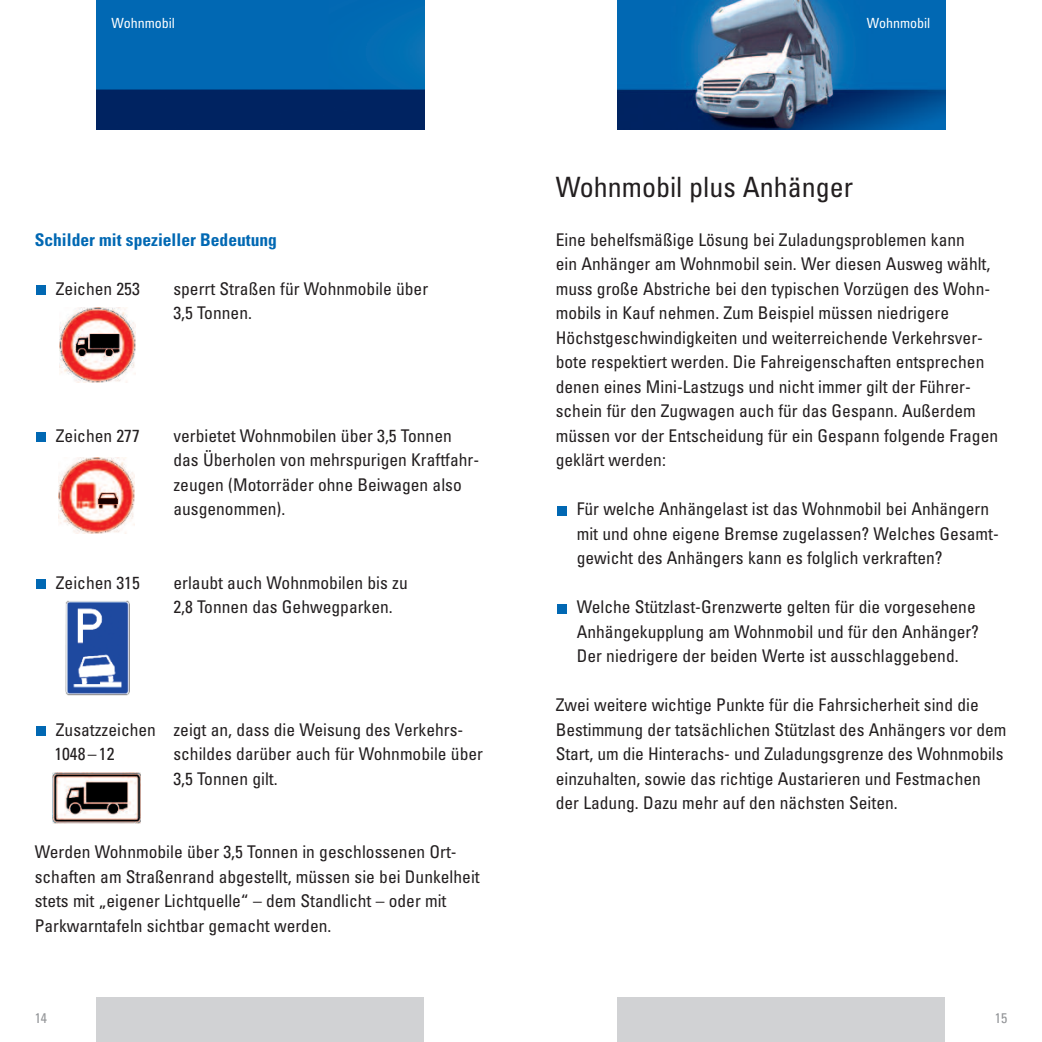
<style>
.page{position:relative;width:1042px;height:1042px;background:#fff}
.page>*{position:absolute;margin:0;border:0;box-sizing:border-box;transform-origin:0 0}
.t1{font:condensed 28px "Univers";color:#231f20}
.t2{font:condensed 17.5px/24.5px "Univers";color:#231f20}
.t3{font:700 condensed 17.5px "Univers";color:#0168b3}
.t4{font:condensed 14px "Univers";color:#fff}
.t5{font:condensed 14px "Univers";color:#939598}
</style>
<div class="page">
<img style="left:618px;top:0;width:327px;height:129px">
<img style="left:97px;top:0;width:327px;height:129px">
<div style="left:97px;top:997px;width:327px;height:45px;background:#d1d2d4"></div>
<div style="left:618px;top:997px;width:327px;height:45px;background:#d1d2d4"></div>
<div style="left:557px;top:604px;width:9px;height:9px;background:#0168b3"></div>
<div style="left:557px;top:506px;width:9px;height:9px;background:#0168b3"></div>
<div style="left:36px;top:286px;width:10px;height:9px;background:#0168b3"></div>
<div style="left:36px;top:433px;width:10px;height:9px;background:#0168b3"></div>
<div style="left:36px;top:580px;width:10px;height:9px;background:#0168b3"></div>
<div style="left:36px;top:727px;width:10px;height:9px;background:#0168b3"></div>
<img style="left:59px;top:457px;width:75px;height:76px">
<img style="left:53px;top:773px;width:88px;height:50px">
<img style="left:60px;top:307px;width:75px;height:76px">
<img style="left:66px;top:600px;width:63px;height:95px">
<p class="t4" style="left:112px;top:18px;width:65px">Wohnmobil</p>
<p class="t4" style="left:867px;top:18px;width:65px">Wohnmobil</p>
<p class="t3" style="left:35px;top:233px;width:244px">Schilder mit spezieller Bedeutung</p>
<p class="t2" style="left:56px;top:278px;width:85px">Zeichen 253</p>
<p class="t2" style="left:173px;top:278px;width:256px">sperrt Straßen für Wohnmobile über<br>3,5 Tonnen.</p>
<p class="t2" style="left:56px;top:425px;width:85px">Zeichen 277</p>
<p class="t2" style="left:173px;top:425px;width:307px">verbietet Wohnmobilen über 3,5 Tonnen das Überholen von mehrspurigen Kraftfahr&shy;zeugen (Motorräder ohne Beiwagen also ausgenommen).</p>
<p class="t2" style="left:56px;top:572px;width:85px">Zeichen 315</p>
<p class="t2" style="left:173px;top:572px;width:236px">erlaubt auch Wohnmobilen bis zu<br>2,8 Tonnen das Gehwegparken.</p>
<p class="t2" style="left:173px;top:719px;width:311px;text-indent:-118px">Zusatzzeichen zeigt an, dass die Weisung des Verkehrs&shy;schildes darüber auch für Wohnmobile über<br>3,5 Tonnen gilt.</p>
<p class="t2" style="left:54px;top:743px;width:62px">1048– 12</p>
<p class="t2" style="left:35px;top:841px;width:446px">Werden Wohnmobile über 3,5 Tonnen in geschlossenen Ort&shy;schaften am Straßenrand abgestellt, müssen sie bei Dunkelheit stets mit „eigener Lichtquelle“ – dem Standlicht – oder mit Parkwarntafeln sichtbar gemacht werden.</p>
<h1 class="t1" style="left:556px;top:176px;width:299px">Wohnmobil plus Anhänger</h1>
<p class="t2" style="left:556px;top:229px;width:444px">Eine behelfsmäßige Lösung bei Zuladungsproblemen kann<br>ein Anhänger am Wohnmobil sein. Wer diesen Ausweg wählt, muss große Abstriche bei den typischen Vorzügen des Wohn&shy;mobils in Kauf nehmen. Zum Beispiel müssen niedrigere Höchstgeschwindigkeiten und weiterreichende Verkehrsver&shy;bote respektiert werden. Die Fahreigenschaften entsprechen denen eines Mini-Lastzugs und nicht immer gilt der Führer&shy;schein für den Zugwagen auch für das Gespann. Außerdem müssen vor der Entscheidung für ein Gespann folgende Fragen geklärt werden:</p>
<p class="t2" style="left:577px;top:498px;width:424px">Für welche Anhängelast ist das Wohnmobil bei Anhängern mit und ohne eigene Bremse zugelassen? Welches Gesamt&shy;gewicht des Anhängers kann es folglich verkraften?</p>
<p class="t2" style="left:577px;top:596px;width:404px">Welche Stützlast-Grenzwerte gelten für die vorgesehene<br>Anhängekupplung am Wohnmobil und für den Anhänger?<br>Der niedrigere der beiden Werte ist ausschlaggebend.</p>
<p class="t2" style="left:556px;top:694px;width:452px">Zwei weitere wichtige Punkte für die Fahrsicherheit sind die Bestimmung der tatsächlichen Stützlast des Anhängers vor dem Start, um die Hinterachs- und Zuladungsgrenze des Wohnmobils einzuhalten, sowie das richtige Austarieren und Festmachen der Ladung. Dazu mehr auf den nächsten Seiten.</p>
<p class="t5" style="left:35px;top:1012px;width:14px">14</p>
<p class="t5" style="left:995px;top:1012px;width:14px">15</p>
</div>
